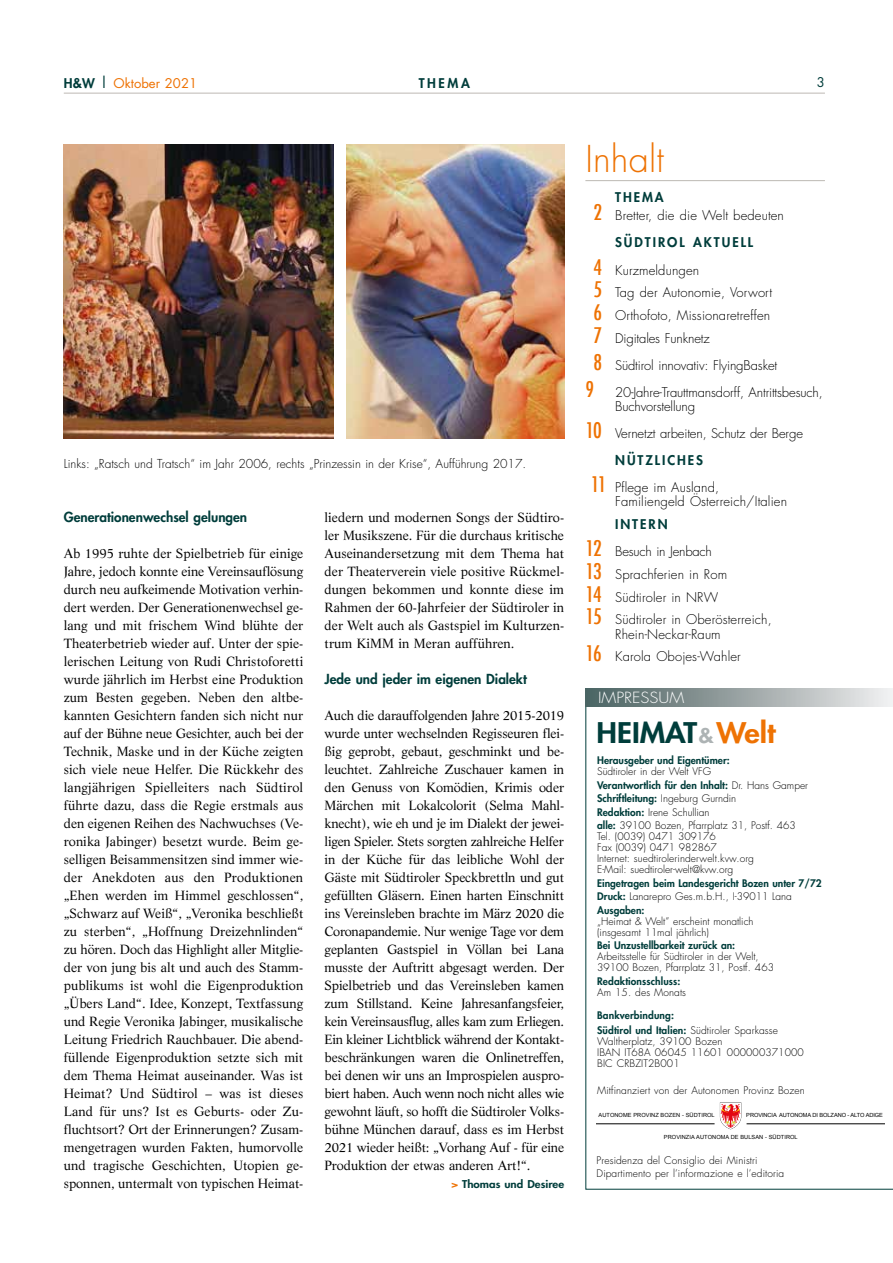
<style>
.page{position:relative;width:893px;height:1263px;background:#fff}
.page>*{position:absolute;margin:0;border:0;box-sizing:border-box;transform-origin:0 0}
.t1{font:300 36px "Futura";letter-spacing:.005em;color:#ee7203}
.t2{font:800 27.75px "Futura";color:#003d3b;scale:1.1 1}
.t3{font:300 15px "Futura";color:#fff;scale:1.1 1}
.t4{font:800 13.5px "Futura";color:#003d3b}
.t5{font:13.05px/18px "Life LT Std";color:#000;text-align:justify}
.t6{font:300 13.05px/22.8px "Futura";letter-spacing:.01em;color:#000}
.t7{font:300 13.05px/27px "Futura";letter-spacing:-.01em;color:#000}
.t8{font:800 13.05px/27px "Futura";letter-spacing:.15em;color:#003d3b}
.t9{font:300 13.05px/27px "Futura";letter-spacing:-.015em;color:#000}
.t10{font:13.05px "Futura";color:#ee7203}
.t11{font:13.05px "Futura";color:#003d3b}
.t12{font:300 12px "Futura";color:#000}
.t13{font:800 10.5px "Futura";color:#003d3b;scale:1.1 1}
.t14{font:300 10.2px/10.9px "Futura";color:#000}
.t15{font:800 10.2px/13.5px "Futura";color:#003d3b}
.t16{font:5.7px "Arial";letter-spacing:.01em;color:#000}
.t17{font:5.7px "Arial";letter-spacing:-.01em;color:#000}
.s1{font-weight:800;color:#003d3b}
.s2{font-size:15px;color:#003d3b}
.s3{color:#ee7203}
.s4{font-weight:500;font-stretch:condensed;font-size:21px;color:#ee7203}
.s5{font-weight:300;color:#000}
.s6{font-size:19.65px;color:#adb3b4}
</style>
<div class="page">
<hr style="left:585px;top:180px;width:240px;height:1px;background:#bdb9b3">
<svg style="left:585px;top:707px;width:308px;height:482px"></svg>
<div style="left:585px;top:689px;width:308px;height:18px;background:linear-gradient(to right,#475f5e,#efedee)"></div>
<hr style="left:597px;top:1123px;width:118px;height:1px;background:#000">
<hr style="left:747px;top:1123px;width:137px;height:1px;background:#000">
<svg style="left:720px;top:1102px;width:21px;height:27px"></svg>
<img style="left:347px;top:144px;width:217px;height:294px">
<img style="left:64px;top:144px;width:270px;height:294px">
<hr style="left:64px;top:93px;width:761px;height:1px;background:#bdb9b3">
<p class="t10" style="left:64px;top:74px;width:135px"><span class="s1">H&amp;W</span> <span class="s2">|</span> Oktober 2021</p>
<p class="t8" style="left:419px;top:69px;width:53px">THEMA</p>
<p class="t11" style="left:817px;top:73px;width:10px">3</p>
<p class="t12" style="left:64px;top:456px;width:464px">Links: „Ratsch und Tratsch“ im Jahr 2006, rechts „Prinzessin in der Krise“, Aufführung 2017.</p>
<p class="t4" style="left:64px;top:508px;width:185px">Generationenwechsel gelungen</p>
<p class="t5" style="left:64px;top:544px;width:241px">Ab 1995 ruhte der Spielbetrieb für einige Jahre, jedoch konnte eine Vereinsauflösung durch neu aufkeimende Motivation verhin&shy;dert werden. Der Generationenwechsel ge&shy;lang und mit frischem Wind blühte der Theaterbetrieb wieder auf. Unter der spie&shy;lerischen Leitung von Rudi Christoforetti wurde jährlich im Herbst eine Produktion zum Besten gegeben. Neben den altbe&shy;kannten Gesichtern fanden sich nicht nur auf der Bühne neue Gesichter, auch bei der Technik, Maske und in der Küche zeigten sich viele neue Helfer. Die Rückkehr des langjährigen Spielleiters nach Südtirol führte dazu, dass die Regie erstmals aus den eigenen Reihen des Nachwuchses (Ve&shy;ronika Jabinger) besetzt wurde. Beim ge&shy;selligen Beisammensitzen sind immer wie&shy;der Anekdoten aus den Produktionen „Ehen werden im Himmel geschlossen“, „Schwarz auf Weiß“, „Veronika beschließt zu sterben“, „Hoffnung Dreizehnlinden“ zu hören. Doch das Highlight aller Mitglie&shy;der von jung bis alt und auch des Stamm&shy;publikums ist wohl die Eigenproduktion „Übers Land“. Idee, Konzept, Textfassung und Regie Veronika Jabinger, musikalische Leitung Friedrich Rauchbauer. Die abend&shy;füllende Eigenproduktion setzte sich mit dem Thema Heimat auseinander. Was ist Heimat? Und Südtirol – was ist dieses Land für uns? Ist es Geburts- oder Zu&shy;fluchtsort? Ort der Erinnerungen? Zusam&shy;mengetragen wurden Fakten, humorvolle und tragische Geschichten, Utopien ge&shy;sponnen, untermalt von typischen Heimat-</p>
<p class="t5" style="left:325px;top:508px;width:241px">liedern und modernen Songs der Südtiro&shy;ler Musikszene. Für die durchaus kritische Auseinandersetzung mit dem Thema hat der Theaterverein viele positive Rückmel&shy;dungen bekommen und konnte diese im Rahmen der 60-Jahrfeier der Südtiroler in der Welt auch als Gastspiel im Kulturzen&shy;trum KiMM in Meran aufführen.</p>
<p class="t4" style="left:325px;top:670px;width:204px">Jede und jeder im eigenen Dialekt</p>
<p class="t5" style="left:325px;top:706px;width:241px">Auch die darauffolgenden Jahre 2015-2019 wurde unter wechselnden Regisseuren flei&shy;ßig geprobt, gebaut, geschminkt und be&shy;leuchtet. Zahlreiche Zuschauer kamen in den Genuss von Komödien, Krimis oder Märchen mit Lokalcolorit (Selma Mahl&shy;knecht), wie eh und je im Dialekt der jewei&shy;ligen Spieler. Stets sorgten zahlreiche Helfer in der Küche für das leibliche Wohl der Gäste mit Südtiroler Speckbrettln und gut gefüllten Gläsern. Einen harten Einschnitt ins Vereinsleben brachte im März 2020 die Coronapandemie. Nur wenige Tage vor dem geplanten Gastspiel in Völlan bei Lana musste der Auftritt abgesagt werden. Der Spielbetrieb und das Vereinsleben kamen zum Stillstand. Keine Jahresanfangsfeier, kein Vereinsausflug, alles kam zum Erliegen.<br>Ein kleiner Lichtblick während der Kontakt&shy;beschränkungen waren die Onlinetreffen, bei denen wir uns an Improspielen auspro&shy;biert haben. Auch wenn noch nicht alles wie gewohnt läuft, so hofft die Südtiroler Volks&shy;bühne München darauf, dass es im Herbst 2021 wieder heißt: „Vorhang Auf - für eine Produktion der etwas anderen Art!“.</p>
<p class="t13" style="left:451px;top:1177px;width:104px"><span class="s3">&gt;</span> Thomas und Desiree</p>
<h1 class="t1" style="left:585px;top:135px;width:80px">Inhalt</h1>
<p class="t6" style="left:594px;top:188px;width:192px;line-height:18.5px;text-indent:22px"><span class="s1">THEMA<br></span><span class="s4">2</span> Bretter, die die Welt bedeuten</p>
<p class="t8" style="left:594px;top:229px;width:161px;text-indent:22px">SÜDTIROL AKTUELL<br><span class="s4">4</span> <span class="s5">Kurzmeldungen</span></p>
<p class="t6" style="left:594px;top:281px;width:180px"><span class="s4">5</span> Tag der Autonomie, Vorwort<br><span class="s4">6</span> Orthofoto, Missionaretreffen<br><span class="s4">7</span> Digitales Funknetz</p>
<p class="t7" style="left:585px;top:352px;width:239px;text-indent:8px"><span class="s4">8</span> Südtirol innovativ: FlyingBasket<br><span class="s4">9</span> 20-Jahre-Trauttmansdorff, Antrittsbesuch,</p>
<p class="t7" style="left:615px;top:393px;width:81px">Buchvorstellung</p>
<p class="t7" style="left:585px;top:420px;width:219px"><span class="s4">10</span> Vernetzt arbeiten, Schutz der Berge</p>
<p class="t8" style="left:615px;top:446px;width:89px">NÜTZLICHES</p>
<p class="t6" style="left:591px;top:476px;width:130px"><span class="s4">11</span> Pflege im Ausland,</p>
<p class="t6" style="left:615px;top:490px;width:173px">Familiengeld Österreich/Italien</p>
<p class="t9" style="left:585px;top:511px;width:128px;text-indent:30px"><span class="s1">INTERN<br></span><span class="s4">12</span> Besuch in Jenbach</p>
<p class="t6" style="left:585px;top:563px;width:188px"><span class="s4">13</span> Sprachferien in Rom<br><span class="s4">14</span> Südtiroler in NRW<br><span class="s4">15</span> Südtiroler in Oberösterreich,</p>
<p class="t6" style="left:585px;top:623px;width:157px;text-indent:30px">Rhein-Neckar-Raum<br><span class="s4">16</span> Karola Obojes-Wahler</p>
<p class="t3" style="left:598px;top:688px;width:80px">IMPRESSUM</p>
<h2 class="t2" style="left:597px;top:714px;width:164px">HEIMAT<span class="s6">&amp;</span><span class="s3">Welt</span></h2>
<p class="t15" style="left:597px;top:754px;width:134px">Herausgeber und Eigentümer:</p>
<p class="t14" style="left:597px;top:765px;width:212px;line-height:13.5px">Südtiroler in der Welt VFG<br><span class="s1">Verantwortlich für den Inhalt:</span> Dr. Hans Gamper <span class="s1">Schriftleitung:</span> Ingeburg Gurndin<br><span class="s1">Redaktion:</span> Irene Schullian<br><span class="s1">alle:</span> 39100 Bozen, Pfarrplatz 31, Postf. 463</p>
<p class="t14" style="left:597px;top:831px;width:158px">Tel. (0039) 0471 309176<br>Fax (0039) 0471 982867<br>Internet: suedtirolerinderwelt.kvw.org<br>E-Mail: suedtiroler-welt@kvw.org</p>
<p class="t15" style="left:597px;top:876px;width:226px">Eingetragen beim Landesgericht Bozen unter 7/72<br>Druck: <span class="s5">Lanarepro Ges.m.b.H., I-39011 Lana<br></span>Ausgaben:</p>
<p class="t14" style="left:597px;top:916px;width:158px">„Heimat &amp; Welt” erscheint monatlich (insgesamt 11mal jährlich)</p>
<p class="t15" style="left:597px;top:938px;width:140px">Bei Unzustellbarkeit zurück an:</p>
<p class="t14" style="left:597px;top:951px;width:178px">Arbeitsstelle für Südtiroler in der Welt,<br>39100 Bozen, Pfarrplatz 31, Postf. 463</p>
<p class="t15" style="left:597px;top:974px;width:85px">Redaktionsschluss:</p>
<p class="t14" style="left:597px;top:986px;width:90px">Am 15. des Monats</p>
<p class="t15" style="left:597px;top:1008px;width:182px;line-height:15.1px">Bankverbindung:<br>Südtirol und Italien: <span class="s5">Südtiroler Sparkasse</span></p>
<p class="t14" style="left:597px;top:1036px;width:208px">Waltherplatz, 39100 Bozen<br>IBAN IT68A 06045 11601 000000371000<br>BIC CRBZIT2B001</p>
<p class="t14" style="left:597px;top:1085px;width:209px">Mitfinanziert von der Autonomen Provinz Bozen</p>
<p class="t16" style="left:599px;top:1112px;width:118px">AUTONOME PROVINZ BOZEN - SÜDTIROL</p>
<p class="t17" style="left:746px;top:1112px;width:138px">PROVINCIA AUTONOMA DI BOLZANO - ALTO ADIGE</p>
<p class="t16" style="left:664px;top:1133px;width:135px">PROVINZIA AUTONOMA DE BULSAN - SÜDTIROL</p>
<p class="t14" style="left:597px;top:1153px;width:189px;line-height:13.5px">Presidenza del Consiglio dei Ministri<br>Dipartimento per l’informazione e l’editoria</p>
</div>
